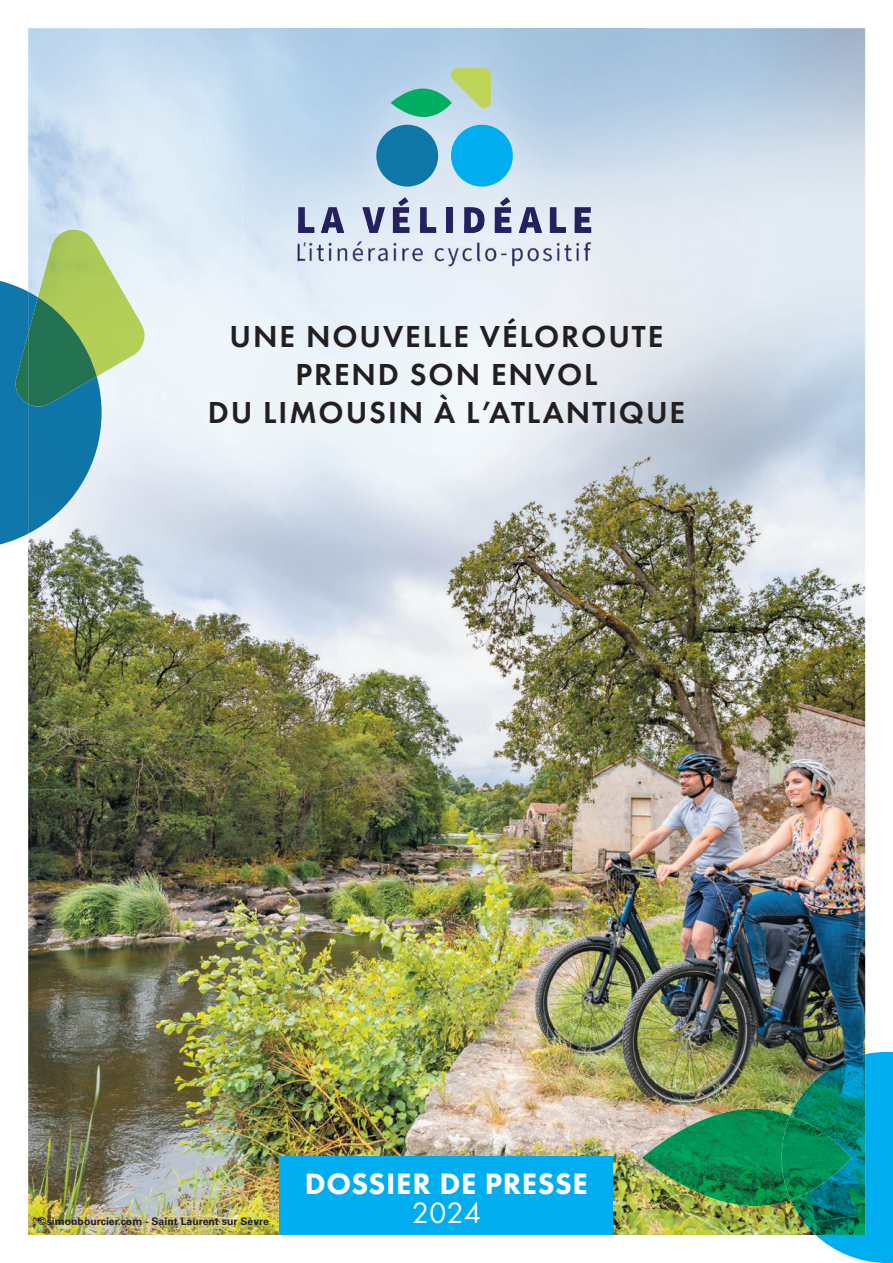
<style>
.page{position:relative;width:893px;height:1263px;background:#fff}
.page>*{position:absolute;margin:0;border:0;box-sizing:border-box;transform-origin:0 0}
.t1{font:600 31.5px/37.8px "Futura PT";letter-spacing:.06em;color:#231f20;text-align:center}
.t2{font:800 30.6px "Futura PT";letter-spacing:.02em;color:#fff}
.t3{font:30.6px "Futura PT";color:#fff}
.t4{font:700 10.5px "Univers LT Std";color:#231f20}
</style>
<div class="page">
<img style="left:28px;top:28px;width:837px;height:1207px">
<svg style="left:217px;top:1079px;width:32px;height:12px"></svg>
<div style="left:279px;top:1156px;width:333px;height:79px;background:#00aeef"></div>
<img style="left:28px;top:292px;width:74px;height:242px">
<img style="left:38px;top:230px;width:110px;height:146px">
<svg style="left:0;top:281px;width:28px;height:263px;background:#197ba7"></svg>
<img style="left:28px;top:297px;width:69px;height:109px">
<svg style="left:816px;top:1052px;width:77px;height:211px;background:#17b3ed"></svg>
<img style="left:790px;top:1054px;width:75px;height:181px">
<img style="left:642px;top:1109px;width:149px;height:97px">
<img style="left:782px;top:1115px;width:69px;height:85px">
<img style="left:243px;top:28px;width:402px;height:288px">
<svg style="left:298px;top:207px;width:16px;height:17px"></svg>
<svg style="left:321px;top:207px;width:23px;height:17px"></svg>
<svg style="left:393px;top:197px;width:16px;height:27px"></svg>
<svg style="left:420px;top:207px;width:16px;height:17px"></svg>
<div style="left:446px;top:207px;width:7px;height:26px;background:#252161"></div>
<svg style="left:464px;top:207px;width:20px;height:17px"></svg>
<svg style="left:495px;top:197px;width:16px;height:27px"></svg>
<svg style="left:575px;top:207px;width:16px;height:17px"></svg>
<svg style="left:519px;top:207px;width:23px;height:17px"></svg>
<svg style="left:550px;top:207px;width:16px;height:17px"></svg>
<div style="left:376px;top:125px;width:62px;height:62px;background:#1077a9;border-radius:50%"></div>
<div style="left:451px;top:125px;width:62px;height:62px;background:#00aeef;border-radius:50%"></div>
<svg style="left:391px;top:68px;width:100px;height:49px;background:#8fcaa9"></svg>
<img style="left:283px;top:224px;width:327px;height:61px">
<img style="left:298px;top:224px;width:16px;height:9px">
<img style="left:321px;top:224px;width:23px;height:9px">
<svg style="left:362px;top:207px;width:23px;height:26px"></svg>
<img style="left:393px;top:224px;width:16px;height:9px">
<img style="left:420px;top:224px;width:16px;height:9px">
<svg style="left:446px;top:224px;width:7px;height:9px"></svg>
<img style="left:464px;top:224px;width:20px;height:9px">
<img style="left:495px;top:224px;width:16px;height:9px">
<img style="left:575px;top:224px;width:16px;height:9px">
<img style="left:519px;top:224px;width:23px;height:9px">
<img style="left:550px;top:224px;width:16px;height:9px">
<p class="t1" style="left:208px;top:318px;width:479px">UNE NOUVELLE VÉLOROUTE<br>PREND SON ENVOL<br>DU LIMOUSIN À L’ATLANTIQUE</p>
<p class="t4" style="left:38px;top:1215px;width:232px">©simonbourcier.com - Saint Laurent sur Sèvre</p>
<p class="t2" style="left:305px;top:1164px;width:284px">DOSSIER DE PRESSE</p>
<p class="t3" style="left:412px;top:1195px;width:71px">2024</p>
</div>
